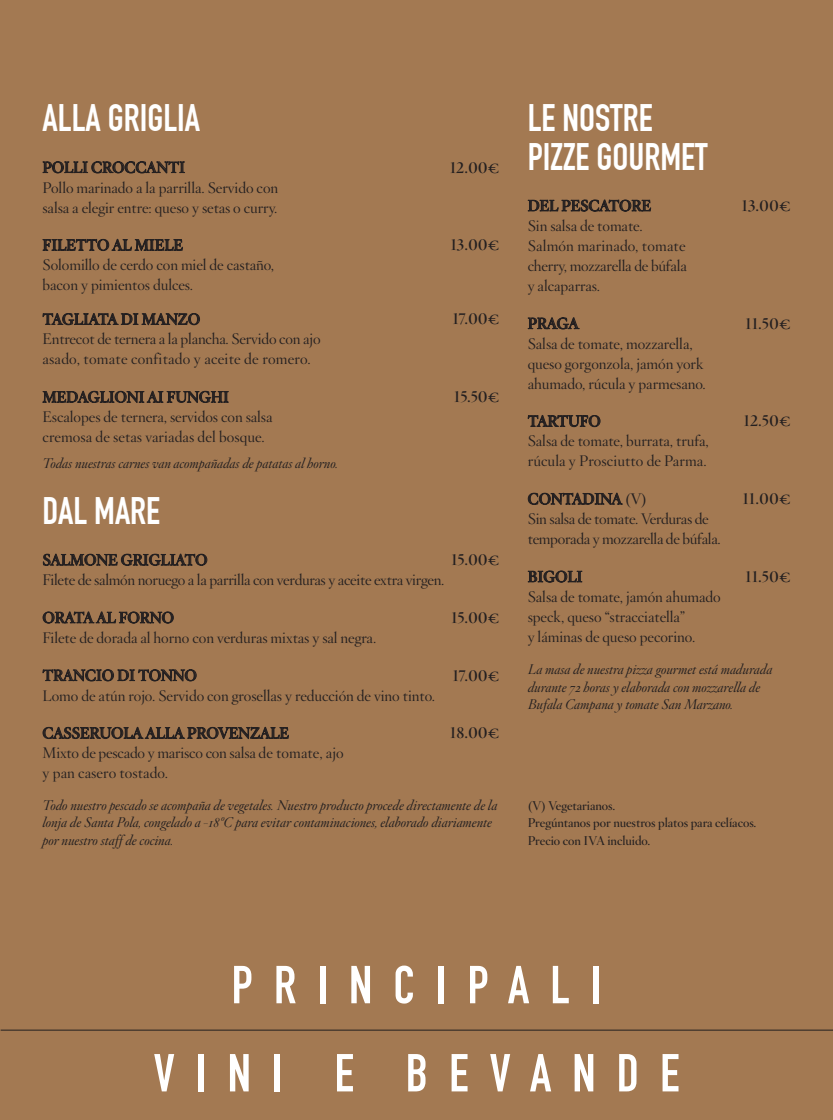
<style>
.page{position:relative;width:833px;height:1120px;background:#a37952}
.page>*{position:absolute;margin:0;border:0;box-sizing:border-box;transform-origin:0 0}
.t1{font:700 52.5px "DIN Condensed";letter-spacing:.4em;color:#fff}
.t2{font:700 37.5px "DIN Condensed";color:#fff}
.t3{font:15px/20px "Hoefler Titling HTF Lt Roman";color:#231f20}
.t4{font:15px "Hoefler Titling HTF Bd SC";color:#231f20}
.t5{font:italic 13.75px/17.5px "Hoefler Titling HTF Lt";color:#231f20}
.t6{font:12.5px "Hoefler Titling HTF Sm Roman";color:#231f20}
.s1{font-family:"Hoefler Text"}
.s2{font-family:"Hoefler Titling HTF Sm Roman"}
</style>
<div class="page">
<hr style="left:1px;top:1030px;width:832px;height:1px;background:#231f20">
<svg style="left:43px;top:549px;width:164px;height:17px;background:#7b5c42"></svg>
<svg style="left:43px;top:609px;width:130px;height:14px;background:#775a40"></svg>
<svg style="left:43px;top:667px;width:153px;height:14px;background:#755940"></svg>
<svg style="left:43px;top:726px;width:246px;height:35px;background:#8f6b4a"></svg>
<svg style="left:43px;top:159px;width:142px;height:14px;background:#765940"></svg>
<svg style="left:43px;top:235px;width:140px;height:16px;background:#785a41"></svg>
<svg style="left:43px;top:309px;width:157px;height:17px;background:#7c5d42"></svg>
<svg style="left:43px;top:386px;width:185px;height:39px;background:#916c4b"></svg>
<svg style="left:528px;top:198px;width:123px;height:13px;background:#71563e"></svg>
<svg style="left:528px;top:317px;width:51px;height:12px"></svg>
<svg style="left:528px;top:413px;width:72px;height:36px;background:#906b4a"></svg>
<svg style="left:528px;top:491px;width:94px;height:13px"></svg>
<svg style="left:528px;top:571px;width:54px;height:11px"></svg>
<p class="t2" style="left:43px;top:96px;width:159px">ALLA GRIGLIA</p>
<p class="t4" style="left:43px;top:157px;width:144px">POLLI CROCCANTI</p>
<p class="t4" style="left:450px;top:157px;width:51px">12.00<span class="s1">€</span></p>
<p class="t3" style="left:43px;top:177px;width:237px">Pollo marinado a la parrilla. Servido con salsa a elegir entre: queso y setas o curry.</p>
<p class="t4" style="left:43px;top:235px;width:142px">FILETTO AL MIELE</p>
<p class="t4" style="left:450px;top:235px;width:50px">13.00<span class="s1">€</span></p>
<p class="t3" style="left:43px;top:255px;width:233px">Solomillo de cerdo con miel de castaño, bacon y pimientos dulces.</p>
<p class="t4" style="left:43px;top:309px;width:159px">TAGLIATA DI MANZO</p>
<p class="t4" style="left:452px;top:309px;width:48px">17.00<span class="s1">€</span></p>
<p class="t3" style="left:43px;top:329px;width:279px">Entrecot de ternera a la plancha. Servido con ajo asado, tomate confitado y aceite de romero.</p>
<p class="t4" style="left:43px;top:387px;width:188px">MEDAGLIONI AI FUNGHI</p>
<p class="t4" style="left:454px;top:387px;width:47px">15.50<span class="s1">€</span></p>
<p class="t3" style="left:43px;top:407px;width:231px">Escalopes de ternera, servidos con salsa</p>
<p class="t3" style="left:43px;top:427px;width:224px">cremosa de setas variadas del bosque.</p>
<p class="t5" style="left:43px;top:456px;width:297px">Todas nuestras carnes van acompañadas de patatas al horno.</p>
<p class="t2" style="left:43px;top:489px;width:119px">DAL MARE</p>
<p class="t4" style="left:43px;top:550px;width:166px">SALMONE GRIGLIATO</p>
<p class="t4" style="left:451px;top:550px;width:50px">15.00<span class="s1">€</span></p>
<p class="t3" style="left:43px;top:570px;width:403px">Filete de salmón noruego a la parrilla con verduras y aceite extra virgen.</p>
<p class="t4" style="left:43px;top:607px;width:133px">ORATA AL FORNO</p>
<p class="t4" style="left:451px;top:607px;width:50px">15.00<span class="s1">€</span></p>
<p class="t3" style="left:43px;top:627px;width:335px">Filete de dorada al horno con verduras mixtas y sal negra.</p>
<p class="t4" style="left:43px;top:665px;width:156px">TRANCIO DI TONNO</p>
<p class="t4" style="left:452px;top:665px;width:48px">17.00<span class="s1">€</span></p>
<p class="t3" style="left:43px;top:685px;width:394px">Lomo de atún rojo. Servido con grosellas y reducción de vino tinto.</p>
<p class="t4" style="left:43px;top:723px;width:248px">CASSERUOLA ALLA PROVENZALE</p>
<p class="t4" style="left:450px;top:723px;width:51px">18.00<span class="s1">€</span></p>
<p class="t3" style="left:43px;top:743px;width:303px">Mixto de pescado y marisco con salsa de tomate, ajo y pan casero tostado.</p>
<p class="t5" style="left:43px;top:797px;width:456px">Todo nuestro pescado se acompaña de vegetales. Nuestro producto procede directamente de la lonja de Santa Pola, congelado a -18ºC para evitar contaminaciones, elaborado diariamente</p>
<p class="t5" style="left:43px;top:832px;width:132px">por nuestro staff de cocina.</p>
<p class="t2" style="left:528px;top:96px;width:126px">LE NOSTRE</p>
<p class="t2" style="left:528px;top:134px;width:181px">PIZZE GOURMET</p>
<p class="t4" style="left:528px;top:196px;width:125px">DEL PESCATORE</p>
<p class="t4" style="left:741px;top:196px;width:50px">13.00<span class="s1">€</span></p>
<p class="t3" style="left:528px;top:215px;width:160px">Sin salsa de tomate.<br>Salmón marinado, tomate cherry, mozzarella de búfala y alcaparras.</p>
<p class="t4" style="left:528px;top:313px;width:52px">PRAGA</p>
<p class="t4" style="left:745px;top:313px;width:47px">11.50<span class="s1">€</span></p>
<p class="t3" style="left:528px;top:333px;width:180px">Salsa de tomate, mozzarella, queso gorgonzola, jamón york ahumado, rúcula y parmesano.</p>
<p class="t4" style="left:528px;top:411px;width:74px">TARTUFO</p>
<p class="t4" style="left:743px;top:411px;width:48px">12.50<span class="s1">€</span></p>
<p class="t3" style="left:528px;top:431px;width:183px">Salsa de tomate, burrata, trufa, rúcula y Prosciutto de Parma.</p>
<p class="t4" style="left:528px;top:489px;width:121px">CONTADINA <span class="s2">(V)</span></p>
<p class="t4" style="left:742px;top:489px;width:49px">11.00<span class="s1">€</span></p>
<p class="t3" style="left:528px;top:509px;width:195px">Sin salsa de tomate. Verduras de temporada y mozzarella de búfala.</p>
<p class="t4" style="left:528px;top:567px;width:56px">BIGOLI</p>
<p class="t4" style="left:745px;top:567px;width:47px">11.50<span class="s1">€</span></p>
<p class="t3" style="left:528px;top:586px;width:195px">Salsa de tomate, jamón ahumado speck, queso “stracciatella”<br>y láminas de queso pecorino.</p>
<p class="t5" style="left:528px;top:661px;width:246px">La masa de nuestra pizza gourmet está madurada durante 72 horas y elaborada con mozzarella de<br>Bufala Campana y tomate San Marzano.</p>
<p class="t6" style="left:528px;top:797px;width:89px">(V) Vegetarianos.</p>
<p class="t6" style="left:528px;top:814px;width:230px">Pregúntanos por nuestros platos para celíacos.</p>
<p class="t6" style="left:528px;top:832px;width:124px">Precio con IVA incluido.</p>
<p class="t1" style="left:231px;top:954px;width:371px">PRINCIPALI</p>
<p class="t1" style="left:153px;top:1042px;width:527px">VINI E BEVANDE</p>
</div>
